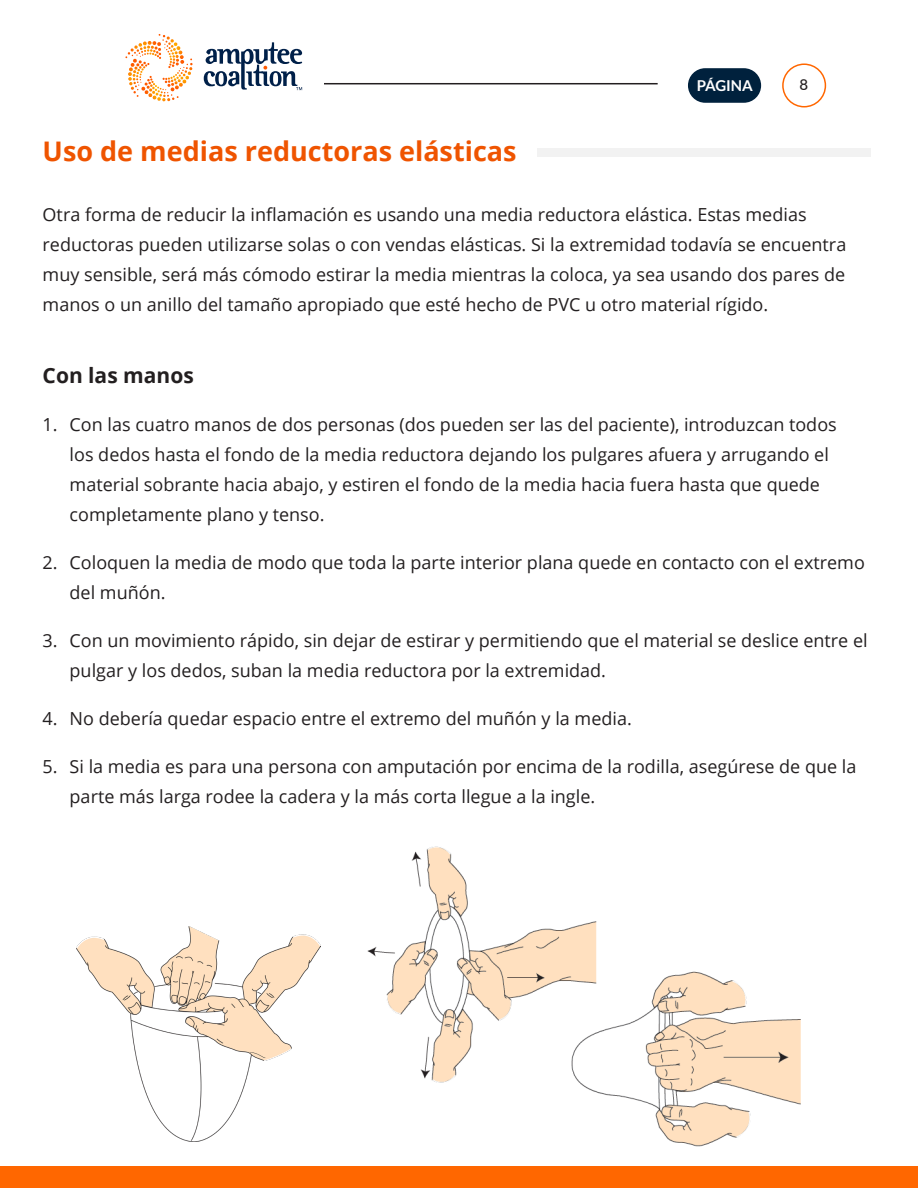
<style>
.page{position:relative;width:918px;height:1188px;background:#fff}
.page>*{position:absolute;margin:0;border:0;box-sizing:border-box;transform-origin:0 0}
.t1{font:700 27px "Open Sans";color:#ef5400}
.t2{font:700 21px "Open Sans";color:#231f20}
.t3{font:18px/30px "Open Sans";color:#231f20}
.t4{font:700 15px "Lato";color:#fff}
.t5{font:500 15px "Lato";color:#231f20}
</style>
<div class="page">
<div style="left:537px;top:148px;width:333px;height:9px;background:#f2f2f2"></div>
<div style="left:0;top:1167px;width:918px;height:21px;background:#ff6700"></div>
<svg style="left:125px;top:34px;width:68px;height:68px"></svg>
<svg style="left:204px;top:42px;width:98px;height:48px"></svg>
<img style="left:367px;top:846px;width:434px;height:301px">
<img style="left:77px;top:927px;width:243px;height:215px">
<div style="left:688px;top:68px;width:73px;height:35px;background:#00213d;border-radius:17px"></div>
<div style="left:782px;top:63px;width:44px;height:44px;border:2px solid #ff6700;border-radius:50%"></div>
<hr style="left:324px;top:83px;width:334px;height:1px;background:#231f20">
<p class="t1" style="left:43px;top:132px;width:476px">Uso de medias reductoras elásticas</p>
<p class="t4" style="left:697px;top:77px;width:58px">PÁGINA</p>
<p class="t5" style="left:800px;top:74px;width:10px">8</p>
<p class="t3" style="left:43px;top:199px;width:805px">Otra forma de reducir la inflamación es usando una media reductora elástica. Estas medias reductoras pueden utilizarse solas o con vendas elásticas. Si la extremidad todavía se encuentra muy sensible, será más cómodo estirar la media mientras la coloca, ya sea usando dos pares de manos o un anillo del tamaño apropiado que esté hecho de PVC u otro material rígido.</p>
<p class="t2" style="left:43px;top:361px;width:153px">Con las manos</p>
<p class="t3" style="left:70px;top:409px;width:769px;text-indent:-27px">1. Con las cuatro manos de dos personas (dos pueden ser las del paciente), introduzcan todos los dedos hasta el fondo de la media reductora dejando los pulgares afuera y arrugando el material sobrante hacia abajo, y estiren el fondo de la media hacia fuera hasta que quede completamente plano y tenso.</p>
<p class="t3" style="left:70px;top:547px;width:797px;text-indent:-27px">2. Coloquen la media de modo que toda la parte interior plana quede en contacto con el extremo del muñón.</p>
<p class="t3" style="left:70px;top:625px;width:800px;text-indent:-27px">3. Con un movimiento rápido, sin dejar de estirar y permitiendo que el material se deslice entre el pulgar y los dedos, suban la media reductora por la extremidad.</p>
<p class="t3" style="left:43px;top:703px;width:591px">4. No debería quedar espacio entre el extremo del muñón y la media.</p>
<p class="t3" style="left:70px;top:751px;width:788px;text-indent:-27px">5. Si la media es para una persona con amputación por encima de la rodilla, asegúrese de que la parte más larga rodee la cadera y la más corta llegue a la ingle.</p>
</div>
